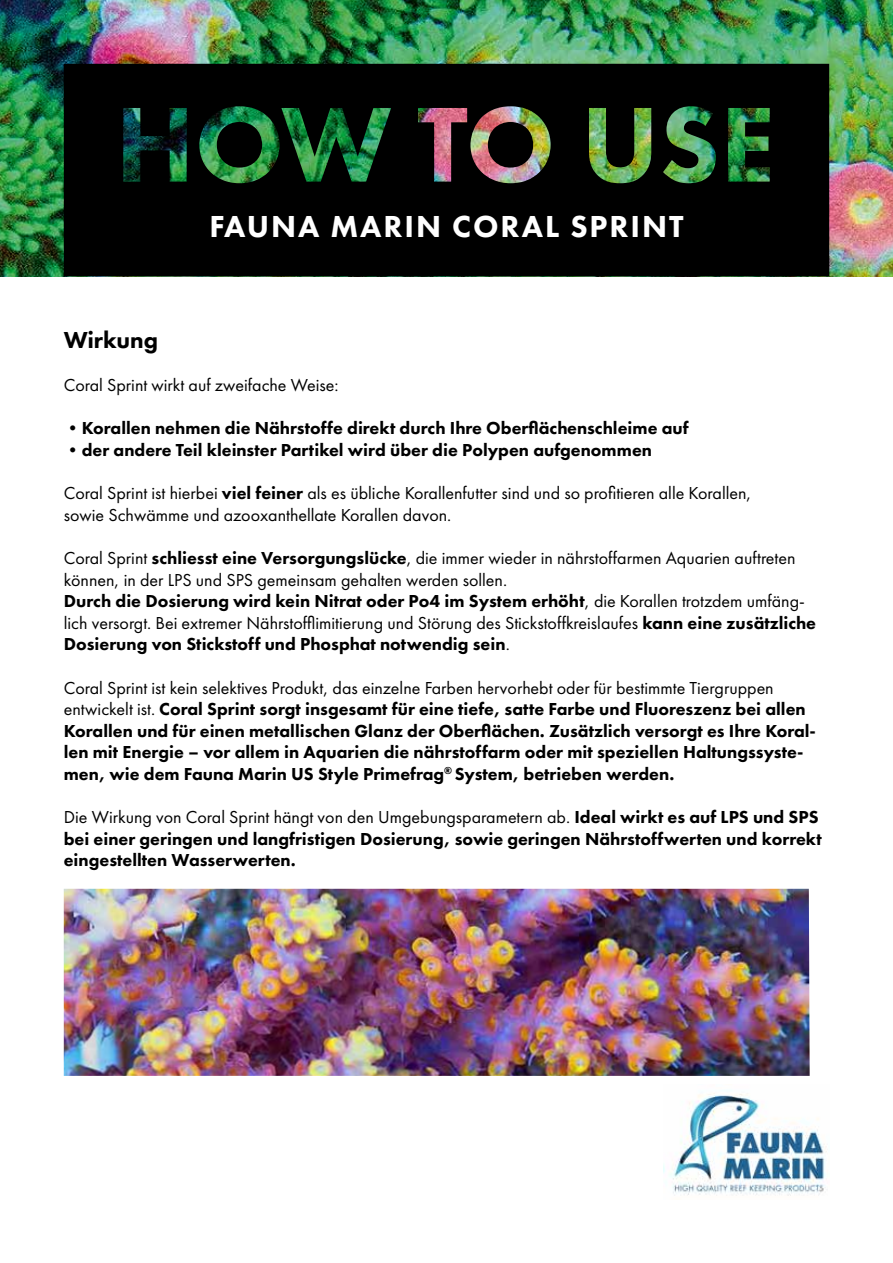
<style>
.page{position:relative;width:893px;height:1263px;background:#fff}
.page>*{position:absolute;margin:0;border:0;box-sizing:border-box;transform-origin:0 0}
.t1{font:800 31.5px "Futura PT";letter-spacing:.06em;color:#fff}
.t2{font:800 24px "Futura PT";color:#000}
.t3{font:800 18px/21.6px "Futura PT";color:#000}
.t4{font:18px/21.6px "Futura PT";color:#000}
.s1{font-weight:800}
.s2{font-weight:400}
</style>
<div class="page">
<img style="left:663px;top:1090px;width:164px;height:106px">
<img style="left:0;top:0;width:893px;height:276px">
<svg style="left:64px;top:64px;width:765px;height:212px;background:#0c140c"></svg>
<img style="left:64px;top:889px;width:746px;height:187px">
<h1 class="t1" style="left:209px;top:206px;width:476px">FAUNA MARIN CORAL SPRINT</h1>
<h2 class="t2" style="left:64px;top:325px;width:96px">Wirkung</h2>
<p class="t4" style="left:64px;top:374px;width:276px">Coral Sprint wirkt auf zweifache Weise:</p>
<p class="t3" style="left:64px;top:417px;width:626px">•Korallen nehmen die Nährstoffe direkt durch Ihre Oberflächenschleime auf</p>
<p class="t3" style="left:64px;top:439px;width:590px">•der andere Teil kleinster Partikel wird über die Polypen aufgenommen</p>
<p class="t4" style="left:64px;top:482px;width:689px">Coral Sprint ist hierbei <span class="s1">viel feiner</span> als es übliche Korallenfutter sind und so profitieren alle Korallen, sowie Schwämme und azooxanthellate Korallen davon.</p>
<p class="t4" style="left:64px;top:547px;width:754px">Coral Sprint <span class="s1">schliesst eine Versorgungslücke</span>, die immer wieder in nährstoffarmen Aquarien auftreten können, in der LPS und SPS gemeinsam gehalten werden sollen.<br><span class="s1">Durch die Dosierung wird kein Nitrat oder Po4 im System erhöht</span>, die Korallen trotzdem umfäng&shy;lich versorgt. Bei extremer Nährstofflimitierung und Störung des Stickstoffkreislaufes <span class="s1">kann eine zusätzliche Dosierung von Stickstoff und Phosphat notwendig sein</span>.</p>
<p class="t3" style="left:64px;top:676px;width:754px"><span class="s2">Coral Sprint ist kein selektives Produkt, das einzelne Farben hervorhebt oder für bestimmte Tiergruppen entwickelt ist.</span> Coral Sprint sorgt insgesamt für eine tiefe, satte Farbe und Fluoreszenz bei allen Korallen und für einen metallischen Glanz der Oberflächen. Zusätzlich versorgt es Ihre Koral&shy;len mit Energie – vor allem in Aquarien die nährstoffarm oder mit speziellen Haltungssyste&shy;men, wie dem Fauna Marin US Style Primefrag<sup>®</sup> System, betrieben werden.</p>
<p class="t3" style="left:64px;top:806px;width:759px"><span class="s2">Die Wirkung von Coral Sprint hängt von den Umgebungsparametern ab.</span> Ideal wirkt es auf LPS und SPS bei einer geringen und langfristigen Dosierung, sowie geringen Nährstoffwerten und korrekt eingestellten Wasserwerten.</p>
</div>
